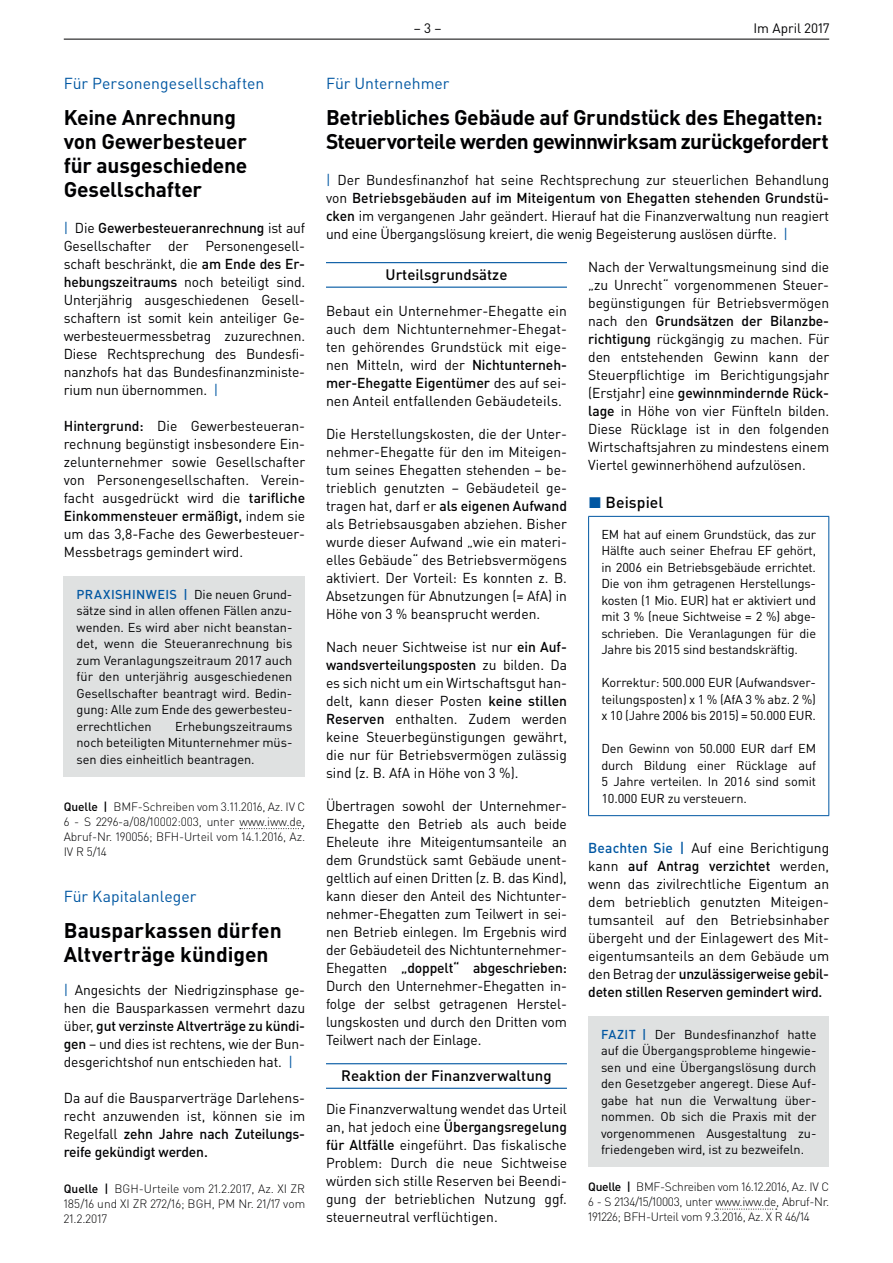
<style>
.page{position:relative;width:893px;height:1263px;background:#fff}
.page>*{position:absolute;margin:0;border:0;box-sizing:border-box;transform-origin:0 0}
.t1{font:700 21px/24px "DIN Pro";letter-spacing:-.015em;color:#000002}
.t2{font:15.75px "DIN Pro";letter-spacing:.005em;color:#0157a2}
.t3{font:500 15.75px "DIN Pro";letter-spacing:.005em;color:#000002}
.t4{font:500 15px "DIN Pro";color:#000002}
.t5{font:14.25px/18px "DIN Pro";letter-spacing:-.005em;color:#000002;text-align:justify}
.t6{font:13.5px "DIN Pro";color:#000002}
.t7{font:12.75px/16.5px "DIN Pro";letter-spacing:-.01em;color:#000002;text-align:justify}
.t8{font:300 12px/15px "DIN Pro";letter-spacing:-.01em;color:#000002;text-align:justify}
.s1{color:#0157a2}
.s2{font-weight:500}
.s3{font-weight:500;color:#0157a2}
</style>
<div class="page">
<hr style="left:64px;top:39px;width:765px;height:1px;background:#000002">
<hr style="left:326px;top:262px;width:241px;height:1px;background:#0157a2">
<hr style="left:326px;top:287px;width:241px;height:1px;background:#0157a2">
<hr style="left:326px;top:1063px;width:241px;height:1px;background:#0157a2">
<hr style="left:326px;top:1088px;width:241px;height:1px;background:#0157a2">
<svg style="left:716px;top:1209px;width:61px;height:1px"></svg>
<hr style="left:588px;top:516px;width:241px;height:1px;background:#0157a2">
<hr style="left:588px;top:517px;width:1px;height:298px;background:#0157a2">
<hr style="left:828px;top:517px;width:1px;height:298px;background:#0157a2">
<hr style="left:588px;top:815px;width:241px;height:1px;background:#0157a2">
<div style="left:588px;top:1016px;width:241px;height:151px;background:#dfe1e1"></div>
<svg style="left:240px;top:828px;width:63px;height:1px"></svg>
<div style="left:64px;top:576px;width:241px;height:201px;background:#dfe1e1"></div>
<p class="t2" style="left:64px;top:73px;width:202px">Für Personengesellschaften</p>
<h1 class="t1" style="left:64px;top:105px;width:185px">Keine Anrechnung von Gewerbesteuer für ausgeschiedene<br>Gesellschafter</h1>
<p class="t5" style="left:64px;top:219px;width:243px"><span class="s1">|</span> Die <span class="s2">Gewerbesteueranrechnung</span> ist auf Gesellschafter der Personengesell&shy;schaft beschränkt, die <span class="s2">am Ende des Er&shy;hebungszeitraums</span> noch beteiligt sind.<br>Unterjährig ausgeschiedenen Gesell&shy;schaftern ist somit kein anteiliger Ge&shy;werbesteuermessbetrag zuzurechnen.<br>Diese Rechtsprechung des Bundesfi&shy;nanzhofs hat das Bundesfinanzministe&shy;rium nun übernommen. <span class="s1">|</span></p>
<p class="t5" style="left:64px;top:417px;width:243px"><span class="s2">Hintergrund:</span> Die Gewerbesteueran&shy;rechnung begünstigt insbesondere Ein&shy;zelunternehmer sowie Gesellschafter von Personengesellschaften. Verein&shy;facht ausgedrückt wird die <span class="s2">tarifliche Einkommensteuer ermäßigt,</span> indem sie um das 3,8-Fache des Gewerbesteuer-Messbetrags gemindert wird.</p>
<p class="t7" style="left:77px;top:585px;width:217px"><span class="s3">PRAXISHINWEIS |</span> Die neuen Grund&shy;sätze sind in allen offenen Fällen anzu&shy;wenden. Es wird aber nicht beanstan&shy;det, wenn die Steueranrechnung bis zum Veranlagungszeitraum 2017 auch für den unterjährig ausgeschiedenen Gesellschafter beantragt wird. Bedin&shy;gung: Alle zum Ende des gewerbesteu&shy;errechtlichen</p>
<p class="t7" style="left:77px;top:717px;width:217px;text-indent:99px">Erhebungszeitraums noch beteiligten Mitunternehmer müs&shy;sen dies einheitlich beantragen.</p>
<p class="t8" style="left:64px;top:798px;width:243px"><span class="s2">Quelle |</span> BMF-Schreiben vom 3.11.2016, Az. IV C 6 - S 2296-a/08/10002:003, unter www.iww.de, Abruf-Nr. 190056; BFH-Urteil vom 14.1.2016, Az.<br>IV R 5/14</p>
<p class="t2" style="left:64px;top:886px;width:134px">Für Kapitalanleger</p>
<h1 class="t1" style="left:64px;top:918px;width:219px">Bausparkassen dürfen<br>Altverträge kündigen</h1>
<p class="t5" style="left:64px;top:981px;width:243px"><span class="s1">|</span> Angesichts der Niedrigzinsphase ge&shy;hen die Bausparkassen vermehrt dazu über, <span class="s2">gut verzinste Altverträge zu kündi&shy;gen</span> – und dies ist rechtens, wie der Bun&shy;desgerichtshof nun entschieden hat. <span class="s1">|</span></p>
<p class="t5" style="left:64px;top:1089px;width:243px">Da auf die Bausparverträge Darlehens&shy;recht anzuwenden ist, können sie im Regelfall <span class="s2">zehn Jahre nach Zuteilungs&shy;reife gekündigt werden.</span></p>
<p class="t8" style="left:64px;top:1181px;width:243px"><span class="s2">Quelle |</span> BGH-Urteile vom 21.2.2017, Az. XI ZR 185/16 und XI ZR 272/16; BGH, PM Nr. 21/17 vom 21.2.2017</p>
<p class="t6" style="left:414px;top:19px;width:29px">– 3 –</p>
<p class="t6" style="left:753px;top:19px;width:78px">Im April 2017</p>
<p class="t2" style="left:326px;top:73px;width:125px">Für Unternehmer</p>
<h1 class="t1" style="left:326px;top:105px;width:504px">Betriebliches Gebäude auf Grundstück des Ehegatten:<br>Steuervorteile werden gewinnwirksam zurückgefordert</h1>
<p class="t5" style="left:326px;top:171px;width:505px"><span class="s1">|</span> Der Bundesfinanzhof hat seine Rechtsprechung zur steuerlichen Behandlung von <span class="s2">Betriebsgebäuden auf im Miteigentum von Ehegatten stehenden Grundstü&shy;cken</span> im vergangenen Jahr geändert. Hierauf hat die Finanzverwaltung nun reagiert und eine Übergangslösung kreiert, die wenig Begeisterung auslösen dürfte. <span class="s1">|</span></p>
<p class="t4" style="left:386px;top:265px;width:123px">Urteilsgrundsätze</p>
<p class="t5" style="left:326px;top:301px;width:242px">Bebaut ein Unternehmer-Ehegatte ein auch dem Nichtunternehmer-Ehegat&shy;ten gehörendes Grundstück mit eige&shy;nen Mitteln, wird der <span class="s2">Nichtunterneh&shy;mer-Ehegatte Eigentümer</span> des auf sei&shy;nen Anteil entfallenden Gebäudeteils.</p>
<p class="t5" style="left:326px;top:424px;width:242px">Die Herstellungskosten, die der Unter&shy;nehmer-Ehegatte für den im Miteigen&shy;tum seines Ehegatten stehenden – be&shy;trieblich genutzten – Gebäudeteil ge&shy;tragen hat, darf er <span class="s2">als eigenen Aufwand </span>als Betriebsausgaben abziehen. Bisher wurde dieser Aufwand „wie ein materi&shy;elles Gebäude“ des Betriebsvermögens aktiviert. Der Vorteil: Es konnten z. B.<br>Absetzungen für Abnutzungen (= AfA) in Höhe von 3 % beansprucht werden.</p>
<p class="t5" style="left:326px;top:637px;width:242px">Nach neuer Sichtweise ist nur <span class="s2">ein Auf&shy;wandsverteilungsposten</span> zu bilden. Da es sich nicht um ein Wirtschaftsgut han&shy;delt, kann dieser Posten <span class="s2">keine stillen Reserven</span> enthalten. Zudem werden keine Steuerbegünstigungen gewährt, die nur für Betriebsvermögen zulässig sind (z. B. AfA in Höhe von 3 %).</p>
<p class="t5" style="left:326px;top:796px;width:242px">Übertragen sowohl der Unternehmer-Ehegatte den Betrieb als auch beide Eheleute ihre Miteigentumsanteile an dem Grundstück samt Gebäude unent&shy;geltlich auf einen Dritten (z. B. das Kind), kann dieser den Anteil des Nichtunter&shy;nehmer-Ehegatten zum Teilwert in sei&shy;nen Betrieb einlegen. Im Ergebnis wird der Gebäudeteil des Nichtunternehmer-Ehegatten <span class="s2">„doppelt“ abgeschrieben:<br></span>Durch den Unternehmer-Ehegatten in&shy;folge der selbst getragenen Herstel&shy;lungskosten und durch den Dritten vom Teilwert nach der Einlage.</p>
<p class="t4" style="left:341px;top:1066px;width:212px">Reaktion der Finanzverwaltung</p>
<p class="t5" style="left:326px;top:1099px;width:242px">Die Finanzverwaltung wendet das Urteil an, hat jedoch eine <span class="s2">Übergangsregelung für Altfälle</span> eingeführt. Das fiskalische Problem: Durch die neue Sichtweise würden sich stille Reserven bei Beendi&shy;gung der betrieblichen Nutzung ggf. steuerneutral verflüchtigen.</p>
<p class="t5" style="left:588px;top:258px;width:242px">Nach der Verwaltungsmeinung sind die „zu Unrecht“ vorgenommenen Steuer&shy;begünstigungen für Betriebsvermögen nach den <span class="s2">Grundsätzen der Bilanzbe&shy;richtigung</span> rückgängig zu machen. Für den entstehenden Gewinn kann der Steuerpflichtige im Berichtigungsjahr (Erstjahr) eine <span class="s2">gewinnmindernde Rück&shy;lage</span> in Höhe von vier Fünfteln bilden.<br>Diese Rücklage ist in den folgenden Wirtschaftsjahren zu mindestens einem Viertel gewinnerhöhend aufzulösen.</p>
<p class="t3" style="left:589px;top:491px;width:76px"><span class="s1">◼</span> Beispiel</p>
<p class="t7" style="left:601px;top:525px;width:216px">EM hat auf einem Grundstück, das zur Hälfte auch seiner Ehefrau EF gehört, in 2006 ein Betriebsgebäude errichtet.<br>Die von ihm getragenen Herstellungs&shy;kosten (1 Mio. EUR) hat er aktiviert und mit 3 % (neue Sichtweise = 2 %) abge&shy;schrieben. Die Veranlagungen für die Jahre bis 2015 sind bestandskräftig.</p>
<p class="t7" style="left:601px;top:674px;width:216px">Korrektur: 500.000 EUR (Aufwandsver&shy;teilungsposten) x 1 % (AfA 3 % abz. 2 %) x 10 (Jahre 2006 bis 2015) = 50.000 EUR.</p>
<p class="t7" style="left:601px;top:740px;width:216px">Den Gewinn von 50.000 EUR darf EM durch Bildung einer Rücklage auf 5 Jahre verteilen. In 2016 sind somit 10.000 EUR zu versteuern.</p>
<p class="t5" style="left:588px;top:838px;width:242px"><span class="s3">Beachten Sie |</span> Auf eine Berichtigung kann <span class="s2">auf Antrag verzichtet</span> werden, wenn das zivilrechtliche Eigentum an dem betrieblich genutzten Miteigen&shy;tumsanteil auf den Betriebsinhaber übergeht und der Einlagewert des Mit&shy;eigentumsanteils an dem Gebäude um den Betrag der <span class="s2">unzulässigerweise gebil&shy;deten stillen Reserven gemindert wird.</span></p>
<p class="t7" style="left:601px;top:1025px;width:217px"><span class="s3">FAZIT |</span> Der Bundesfinanzhof hatte auf die Übergangsprobleme hingewie&shy;sen und eine Übergangslösung durch den Gesetzgeber angeregt. Diese Auf&shy;gabe hat nun die Verwaltung über&shy;nommen. Ob sich die Praxis mit der vorgenommenen Ausgestaltung zu&shy;friedengeben wird, ist zu bezweifeln.</p>
<p class="t8" style="left:588px;top:1179px;width:242px"><span class="s2">Quelle |</span> BMF-Schreiben vom 16.12.2016, Az. IV C 6 - S 2134/15/10003, unter www.iww.de, Abruf-Nr.<br>191226; BFH-Urteil vom 9.3.2016, Az. X R 46/14</p>
</div>
